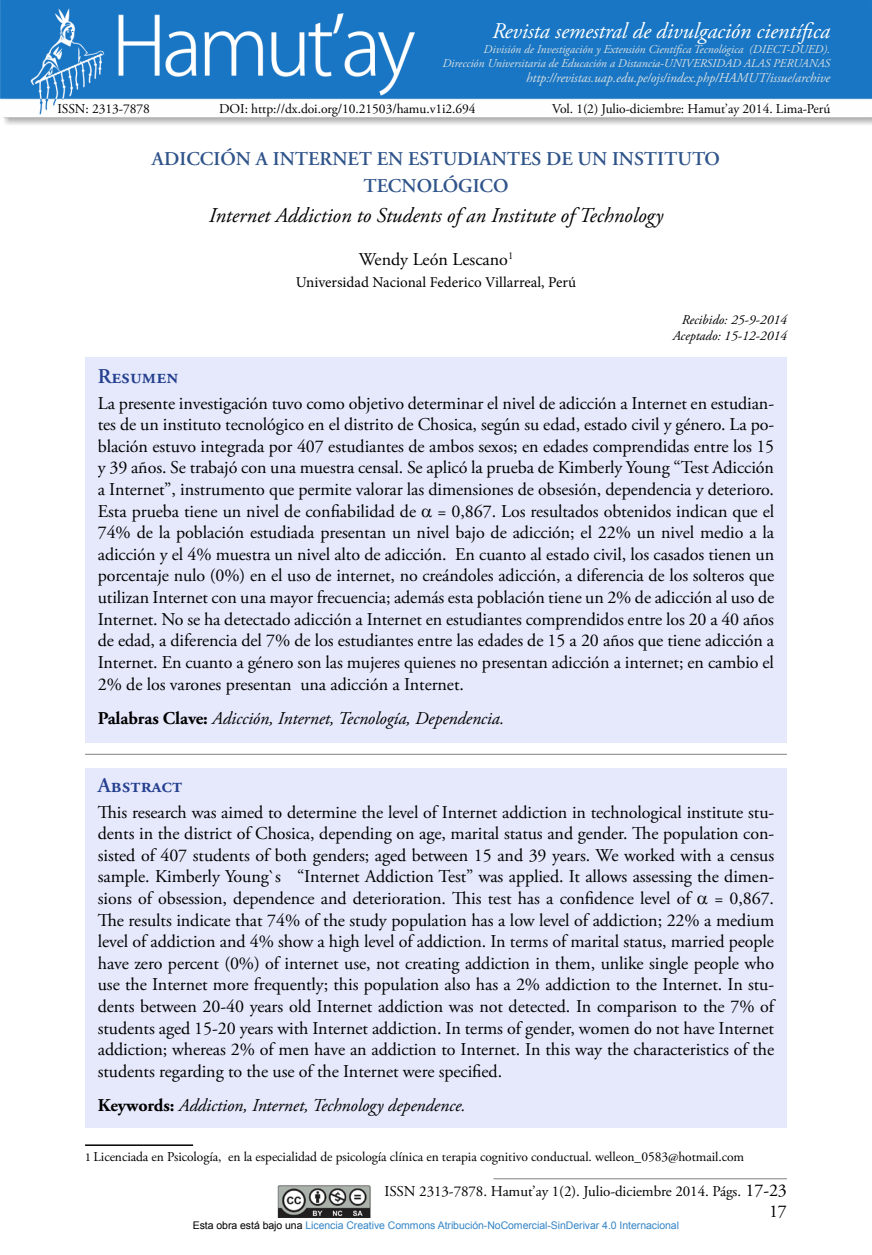
<style>
.page{position:relative;width:872px;height:1255px;background:#fff}
.page>*{position:absolute;margin:0;border:0;box-sizing:border-box;transform-origin:0 0}
.t1{font:italic 22.5px "Adobe Garamond Pro";letter-spacing:-.005em;color:#fff}
.t2{font:italic 21px "Adobe Garamond Pro";color:#000}
.t3{font:600 21px "Adobe Garamond Pro";color:#25408f}
.t4{font:600 19.5px/27px "Adobe Garamond Pro";color:#2f548a;text-align:center}
.t5{font:18px/21.6px "Adobe Garamond Pro";letter-spacing:-.005em;color:#000;text-align:justify}
.t6{font:italic 18px "Adobe Garamond Pro";letter-spacing:-.005em;color:#000}
.t7{font:15px "Adobe Garamond Pro";letter-spacing:-.005em;color:#000}
.t8{font:15px "Minion Pro";color:#000}
.t9{font:13.5px "Adobe Garamond Pro";letter-spacing:-.005em;color:#000}
.t10{font:italic 13.5px "Adobe Garamond Pro";letter-spacing:-.005em;color:#d6dfe3}
.t11{font:italic 13.5px/16.2px "Adobe Garamond Pro";color:#000;text-align:right}
.t12{font:italic 12px/13.5px "Adobe Garamond Pro";letter-spacing:-.005em;color:#d6dfe3;text-align:right}
.t13{font:10.5px "Arial";letter-spacing:-.005em;color:#3585c6}
.s1{font-weight:700;font-style:normal}
.s2{font-family:"Minion Pro";font-size:12px}
.s3{font-size:18px}
.s4{color:#000}
</style>
<div class="page">
<hr style="left:493px;top:1178px;width:294px;height:1px;background:#808080">
<div style="left:85px;top:767px;width:702px;height:360px;background:#e6e9fc"></div>
<div style="left:85px;top:357px;width:702px;height:385px;background:#e6e9fc"></div>
<hr style="left:85px;top:1144px;width:108px;height:1px;background:#000">
<hr style="left:85px;top:754px;width:702px;height:1px;background:#808080">
<img style="left:277px;top:1185px;width:94px;height:31px">
<img style="left:0;top:0;width:872px;height:125px">
<p class="t1" style="left:492px;top:17px;width:340px">Revista semestral de divulgación científica</p>
<p class="t12" style="left:442px;top:43px;width:389px">División de Investigación y Extensión Científica Tecnológica (DIECT-DUED).<br>Dirección Universitaria de Educación a Distancia-UNIVERSIDAD ALAS PERUANAS</p>
<p class="t10" style="left:526px;top:70px;width:305px">http://revistas.uap.edu.pe/ojs/index.php/HAMUT/issue/archive</p>
<p class="t9" style="left:57px;top:101px;width:94px">ISSN: 2313-7878</p>
<p class="t9" style="left:219px;top:101px;width:258px">DOI: http://dx.doi.org/10.21503/hamu.v1i2.694</p>
<p class="t9" style="left:552px;top:101px;width:279px">Vol. 1(2) Julio-diciembre: Hamut’ay 2014. Lima-Perú</p>
<p class="t4" style="left:152px;top:146px;width:569px">ADICCIÓN A INTERNET EN ESTUDIANTES DE UN INSTITUTO<br>TECNOLÓGICO</p>
<p class="t2" style="left:209px;top:202px;width:456px">Internet Addiction to Students of an Institute of Technology</p>
<p class="t5" style="left:359px;top:249px;width:156px">Wendy León Lescano<sup>1</sup></p>
<p class="t8" style="left:296px;top:272px;width:282px">Universidad Nacional Federico Villarreal, Perú</p>
<p class="t11" style="left:672px;top:312px;width:116px">Recibido: 25-9-2014<br>Aceptado: 15-12-2014</p>
<p class="t3" style="left:98px;top:364px;width:82px">Resumen</p>
<p class="t5" style="left:98px;top:392px;width:678px">La presente investigación tuvo como objetivo determinar el nivel de adicción a Internet en estudian&shy;tes de un instituto tecnológico en el distrito de Chosica, según su edad, estado civil y género. La po&shy;blación estuvo integrada por 407 estudiantes de ambos sexos; en edades comprendidas entre los 15 y 39 años. Se trabajó con una muestra censal. Se aplicó la prueba de Kimberly Young “Test Adicción a Internet”, instrumento que permite valorar las dimensiones de obsesión, dependencia y deterioro.<br>Esta prueba tiene un nivel de confiabilidad de = 0,867. Los resultados obtenidos indican que el 74% de la población estudiada presentan un nivel bajo de adicción; el 22% un nivel medio a la adicción y el 4% muestra un nivel alto de adicción. En cuanto al estado civil, los casados tienen un porcentaje nulo (0%) en el uso de internet, no creándoles adicción, a diferencia de los solteros que utilizan Internet con una mayor frecuencia; además esta población tiene un 2% de adicción al uso de Internet. No se ha detectado adicción a Internet en estudiantes comprendidos entre los 20 a 40 años de edad, a diferencia del 7% de los estudiantes entre las edades de 15 a 20 años que tiene adicción a Internet. En cuanto a género son las mujeres quienes no presentan adicción a internet; en cambio el 2% de los varones presentan una adicción a Internet.</p>
<p class="t6" style="left:98px;top:707px;width:408px"><span class="s1">Palabras Clave:</span> Adicción, Internet, Tecnología, Dependencia.</p>
<p class="t3" style="left:98px;top:772px;width:86px">Abstract</p>
<p class="t5" style="left:98px;top:801px;width:678px">This research was aimed to determine the level of Internet addiction in technological institute stu&shy;dents in the district of Chosica, depending on age, marital status and gender. The population con&shy;sisted of 407 students of both genders; aged between 15 and 39 years. We worked with a census sample. Kimberly Young`s “Internet Addiction Test” was applied. It allows assessing the dimen&shy;sions of obsession, dependence and deterioration. This test has a confidence level of</p>
<p class="t5" style="left:98px;top:888px;width:678px;text-indent:616px">= 0,867.<br>The results indicate that 74% of the study population has a low level of addiction; 22% a medium level of addiction and 4% show a high level of addiction. In terms of marital status, married people have zero percent (0%) of internet use, not creating addiction in them, unlike single people who use the Internet more frequently; this population also has a 2% addiction to the Internet. In stu&shy;dents between 20-40 years old Internet addiction was not detected. In comparison to the 7% of students aged 15-20 years with Internet addiction. In terms of gender, women do not have Internet addiction; whereas 2% of men have an addiction to Internet. In this way the characteristics of the students regarding to the use of the Internet were specified.</p>
<p class="t6" style="left:98px;top:1094px;width:369px"><span class="s1">Keywords:</span> Addiction, Internet, Technology dependence.</p>
<p class="t9" style="left:85px;top:1148px;width:660px"><span class="s2">1</span> Licenciada en Psicología, en la especialidad de psicología clínica en terapia cognitivo conductual. welleon_0583@hotmail.com</p>
<p class="t7" style="left:384px;top:1181px;width:404px">ISSN 2313-7878. Hamut’ay 1(2). Julio-diciembre 2014. Págs. <span class="s3">17-23</span></p>
<p class="t5" style="left:769px;top:1201px;width:19px">17</p>
<p class="t13" style="left:193px;top:1218px;width:488px"><span class="s4">Esta obra está bajo una</span> Licencia Creative Commons Atribución-NoComercial-SinDerivar 4.0 Internacional</p>
</div>
